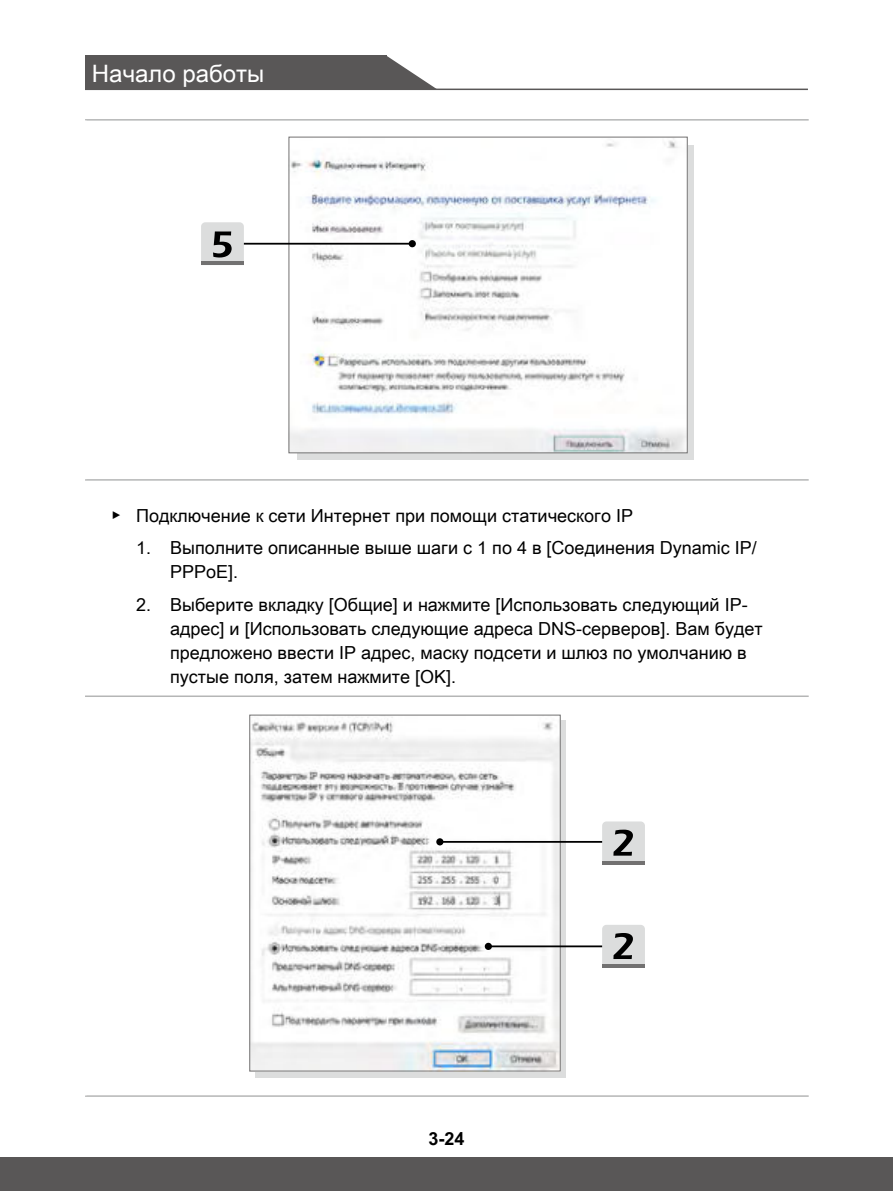
<style>
.page{position:relative;width:893px;height:1191px;background:#fff}
.page>*{position:absolute;margin:0;border:0;box-sizing:border-box;transform-origin:0 0}
.t1{font:24px "Arial Unicode MS";color:#fff}
.t2{font:18px/24px "Arial Unicode MS";color:#000}
.t3{font:700 18px "Arial Unicode MS";color:#000}
</style>
<div class="page">
<div style="left:85px;top:56px;width:301px;height:34px;background:#595757"></div>
<svg style="left:386px;top:56px;width:52px;height:33px"></svg>
<hr style="left:85px;top:89px;width:723px;height:1px;background:#595757">
<div style="left:0;top:1157px;width:893px;height:34px;background:#595757"></div>
<hr style="left:85px;top:119px;width:724px;height:2px;background:#b5b6b6">
<hr style="left:85px;top:479px;width:724px;height:1px;background:#b5b6b6">
<svg style="left:297px;top:145px;width:396px;height:315px;background:#d3d4d4"></svg>
<img style="left:291px;top:140px;width:394px;height:311px">
<div style="left:289px;top:137px;width:398px;height:316px;border:1px solid #727171"></div>
<hr style="left:238px;top:243px;width:174px;height:2px;background:#000">
<div style="left:409px;top:240px;width:7px;height:7px;background:#000;border-radius:50%"></div>
<svg style="left:201px;top:222px;width:43px;height:43px;background:#b3b3b3"></svg>
<hr style="left:85px;top:695px;width:724px;height:2px;background:#b5b6b6">
<hr style="left:85px;top:1095px;width:724px;height:1px;background:#b5b6b6">
<div style="left:255px;top:720px;width:311px;height:357px;background:linear-gradient(to right,#dcdddd,#dcdddd)"></div>
<img style="left:251px;top:717px;width:307px;height:352px">
<div style="left:249px;top:715px;width:311px;height:356px;border:1px solid #727171"></div>
<hr style="left:440px;top:841px;width:201px;height:1px;background:#000">
<div style="left:436px;top:838px;width:7px;height:7px;background:#000;border-radius:50%"></div>
<hr style="left:488px;top:945px;width:138px;height:2px;background:#000">
<div style="left:485px;top:942px;width:7px;height:8px;background:#000;border-radius:50%"></div>
<svg style="left:602px;top:821px;width:43px;height:43px;background:#b6b7b7"></svg>
<svg style="left:602px;top:925px;width:43px;height:42px;background:#b5b6b6"></svg>
<h1 class="t1" style="left:92px;top:56px;width:174px">Начало работы</h1>
<p class="t2" style="left:111px;top:503px;width:524px">▶ Подключение к сети Интернет при помощи статического IP</p>
<p class="t2" style="left:170px;top:535px;width:588px;text-indent:-34px">1. Выполните описанные выше шаги с 1 по 4 в [Соединения Dynamic IP/<br>PPPoE].</p>
<p class="t2" style="left:170px;top:592px;width:594px;text-indent:-34px">2. Выберите вкладку [Общие] и нажмите [Использовать следующий IP&shy;адрес] и [Использовать следующие адреса DNS-серверов]. Вам будет предложено ввести IP адрес, маску подсети и шлюз по умолчанию в пустые поля, затем нажмите [OK].</p>
<p class="t3" style="left:428px;top:1128px;width:38px">3-24</p>
</div>
